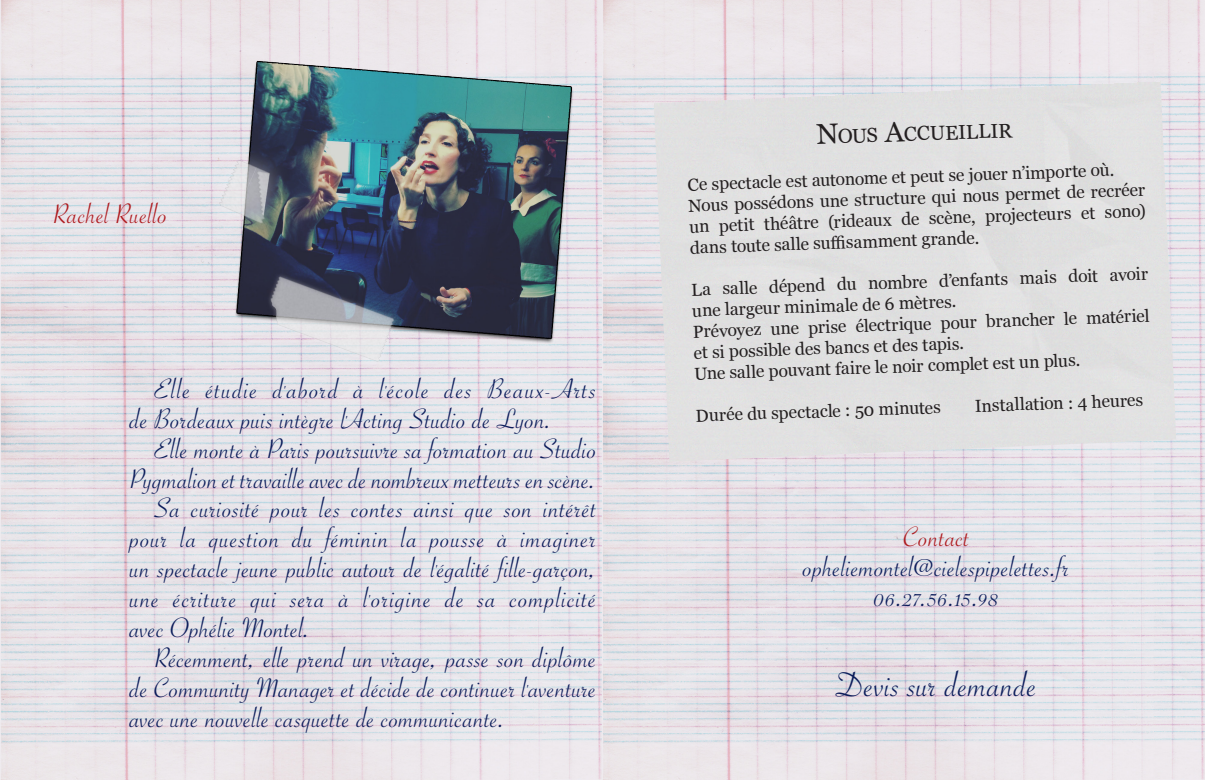
<style>
.page{position:relative;width:1205px;height:780px;background:#fff}
.page>*{position:absolute;margin:0;border:0;box-sizing:border-box;transform-origin:0 0}
.Bleu_copie{font:37.5px "Savoye Let Plain";letter-spacing:.015em;color:#0c1d5b;scale:1.05 1}
.Bleu{font:30px/30px "Savoye Let Plain";letter-spacing:.015em;color:#0c1d5b;text-align:justify;scale:1.05 1}
.Bleu_copie-2{font:30px "Savoye Let Plain";letter-spacing:.02em;color:#0c1d5b;scale:1.05 1}
.Bleu-2{font:30px "Savoye Let Plain";letter-spacing:.01em;color:#ae1a1e;scale:1.05 1}
.Bleu_copie-3{font:30px "Savoye Let Plain";letter-spacing:.015em;color:#ae1a1e;scale:1.05 1}
.t1{font:20.12px "Georgia";color:#231f20}
.t2{font:17.5px/21px "Georgia";color:#231f20}
.s1{font-size:28.75px}
</style>
<div class="page">
<img style="left:0;top:0;width:1205px;height:779px">
<div style="left:654px;top:81px;width:522px;height:380px;background:#e0e0e1"></div>
<img style="left:191px;top:18px;width:413px;height:391px">
<p class="Bleu-2" style="left:53px;top:194px;width:110px">Rachel Ruello</p>
<p class="Bleu" style="left:130px;top:374px;width:446px;text-indent:25px">Elle étudie d'abord à l'école des Beaux-Arts de Bordeaux puis intègre l'Acting Studio de Lyon.</p>
<p class="Bleu" style="left:130px;top:434px;width:446px;text-align:right">Elle monte à Paris poursuivre sa formation au Studio<br>Pygmalion et travaille avec de nombreux metteurs en scène.</p>
<p class="Bleu" style="left:130px;top:493px;width:446px;text-indent:25px">Sa curiosité pour les contes ainsi que son intérêt pour la question du féminin la pousse à imaginer un spectacle jeune public autour de l'égalité fille-garçon, une écriture qui sera à l'origine de sa complicité avec Ophélie Montel.</p>
<p class="Bleu" style="left:130px;top:643px;width:446px;text-indent:25px">Récemment, elle prend un virage, passe son diplôme de Community Manager et décide de continuer l'aventure avec une nouvelle casquette de communicante.</p>
<p class="t1" style="left:816px;top:122px;width:197px;rotate:-2deg"><span class="s1">N</span>ous <span class="s1">A</span>cc ueillir</p>
<p class="t2" style="left:687px;top:173px;width:428px;rotate:-2deg">Ce spectacle est autonome et peut se jouer n’importe où.</p>
<p class="t2" style="left:688px;top:194px;width:458px;text-align:justify;rotate:-2deg">Nous possédons une structure qui nous permet de recréer un petit théâtre (rideaux de scène, projecteurs et sono) dans toute salle suffi samment grande.</p>
<p class="t2" style="left:691px;top:278px;width:458px;rotate:-2deg">La salle dépend du nombre d’enfants mais doit avoir une largeur minimale de 6 mètres.</p>
<p class="t2" style="left:692px;top:320px;width:458px;rotate:-2deg">Prévoyez une prise électrique pour brancher le matériel et si possible des bancs et des tapis.</p>
<p class="t2" style="left:694px;top:362px;width:388px;rotate:-2deg">Une salle pouvant faire le noir complet est un plus.</p>
<p class="t2" style="left:695px;top:404px;width:247px;rotate:-2deg">Durée du spectacle : 50 minutes</p>
<p class="t2" style="left:974px;top:394px;width:170px;rotate:-2deg">Installation : 4 heures</p>
<p class="Bleu_copie-3" style="left:903px;top:517px;width:65px">Contact</p>
<p class="Bleu_copie-2" style="left:803px;top:547px;width:255px">opheliemontel@cielespipelettes.fr</p>
<p class="Bleu_copie-2" style="left:874px;top:577px;width:120px">06.27.56.15.98</p>
<p class="Bleu_copie" style="left:836px;top:659px;width:193px">Devis sur demande</p>
</div>
